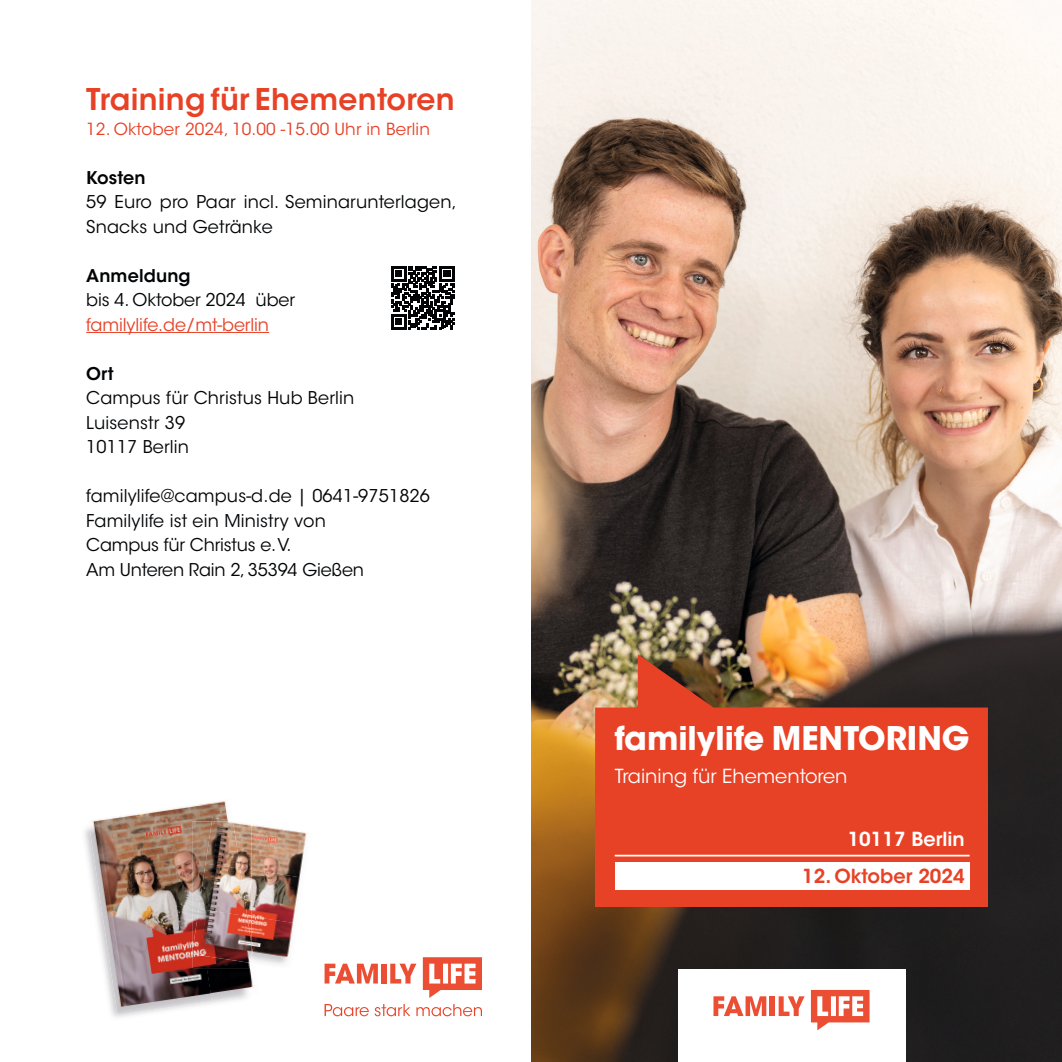
<style>
.page{position:relative;width:1062px;height:1062px;background:#fff}
.page>*{position:absolute;margin:0;border:0;box-sizing:border-box;transform-origin:0 0}
.t1{font:700 32.38px "ITC Avant Garde Std";color:#fff}
.t2{font:600 29.75px "ITC Avant Garde Std";letter-spacing:.01em;color:#e74126}
.t3{font:19.25px "ITC Avant Garde Std";color:#fff}
.t4{font:600 19.25px "ITC Avant Garde Std";color:#e74126}
.t5{font:600 19.25px "ITC Avant Garde Std";color:#fff}
.t6{font:17.5px/24.5px "ITC Avant Garde Std";letter-spacing:.01em;color:#010305}
.t7{font:17.5px "ITC Avant Garde Std";letter-spacing:-.005em;color:#e74126}
.t8{font:600 17.5px "ITC Avant Garde Std";letter-spacing:.01em;color:#010305}
.t9{font:16.62px "ITC Avant Garde Std";letter-spacing:.01em;color:#e74126}
</style>
<div class="page">
<img style="left:531px;top:0;width:531px;height:1062px">
<div style="left:678px;top:969px;width:227px;height:93px;background:#fff"></div>
<svg style="left:713px;top:996px;width:53px;height:20px"></svg>
<div style="left:770px;top:996px;width:5px;height:20px;background:#ec4e33"></div>
<svg style="left:778px;top:996px;width:26px;height:20px"></svg>
<svg style="left:811px;top:990px;width:58px;height:40px"></svg>
<hr style="left:86px;top:332px;width:183px;height:1px;background:#e74126">
<svg style="left:324px;top:1004px;width:158px;height:12px"></svg>
<svg style="left:324px;top:963px;width:54px;height:20px"></svg>
<div style="left:381px;top:963px;width:5px;height:20px;background:#ec4e33"></div>
<svg style="left:390px;top:963px;width:26px;height:20px"></svg>
<svg style="left:423px;top:957px;width:59px;height:41px"></svg>
<img style="left:199px;top:801px;width:54px;height:187px">
<img style="left:88px;top:805px;width:145px;height:112px">
<img style="left:103px;top:904px;width:109px;height:111px">
<img style="left:207px;top:968px;width:45px;height:33px">
<img style="left:193px;top:821px;width:60px;height:147px">
<img style="left:192px;top:817px;width:41px;height:137px">
<img style="left:252px;top:823px;width:55px;height:47px">
<img style="left:252px;top:870px;width:49px;height:46px">
<img style="left:252px;top:916px;width:42px;height:49px">
<img style="left:240px;top:821px;width:12px;height:62px">
<img style="left:247px;top:883px;width:5px;height:25px">
<svg style="left:252px;top:945px;width:3px;height:23px"></svg>
<img style="left:205px;top:821px;width:35px;height:42px">
<img style="left:199px;top:863px;width:48px;height:45px">
<img style="left:193px;top:908px;width:59px;height:55px">
<svg style="left:391px;top:266px;width:63px;height:63px"></svg>
<img style="left:595px;top:654px;width:393px;height:129px">
<div style="left:595px;top:783px;width:393px;height:124px;background:#e74126"></div>
<div style="left:614px;top:862px;width:355px;height:27px;background:#fff"></div>
<hr style="left:614px;top:854px;width:355px;height:2px;background:#fff">
<h2 class="t2" style="left:86px;top:80px;width:370px">Training für Ehementoren</h2>
<p class="t9" style="left:86px;top:118px;width:345px">12. Oktober 2024, 10.00 -15.00 Uhr in Berlin</p>
<p class="t8" style="left:86px;top:166px;width:61px">Kosten</p>
<p class="t6" style="left:86px;top:190px;width:372px">59 Euro pro Paar incl. Seminarunterlagen,<br>Snacks und Getränke</p>
<p class="t8" style="left:86px;top:264px;width:106px">Anmeldung</p>
<p class="t6" style="left:86px;top:288px;width:210px">bis 4. Oktober 2024 über</p>
<p class="t7" style="left:86px;top:314px;width:184px">familylife.de/mt-berlin</p>
<p class="t8" style="left:86px;top:362px;width:29px">Ort</p>
<p class="t6" style="left:86px;top:386px;width:270px">Campus für Christus Hub Berlin<br>Luisenstr 39<br>10117 Berlin</p>
<p class="t6" style="left:86px;top:484px;width:345px">familylife@campus-d.de | 0641-9751826<br>Familylife ist ein Ministry von<br>Campus für Christus e. V.<br>Am Unteren Rain 2, 35394 Gießen</p>
<h1 class="t1" style="left:614px;top:716px;width:356px">familylife MENTORING</h1>
<p class="t3" style="left:614px;top:764px;width:234px">Training für Ehementoren</p>
<p class="t5" style="left:847px;top:827px;width:119px">10117 Berlin</p>
<p class="t4" style="left:802px;top:864px;width:164px">12. Oktober 2024</p>
</div>
